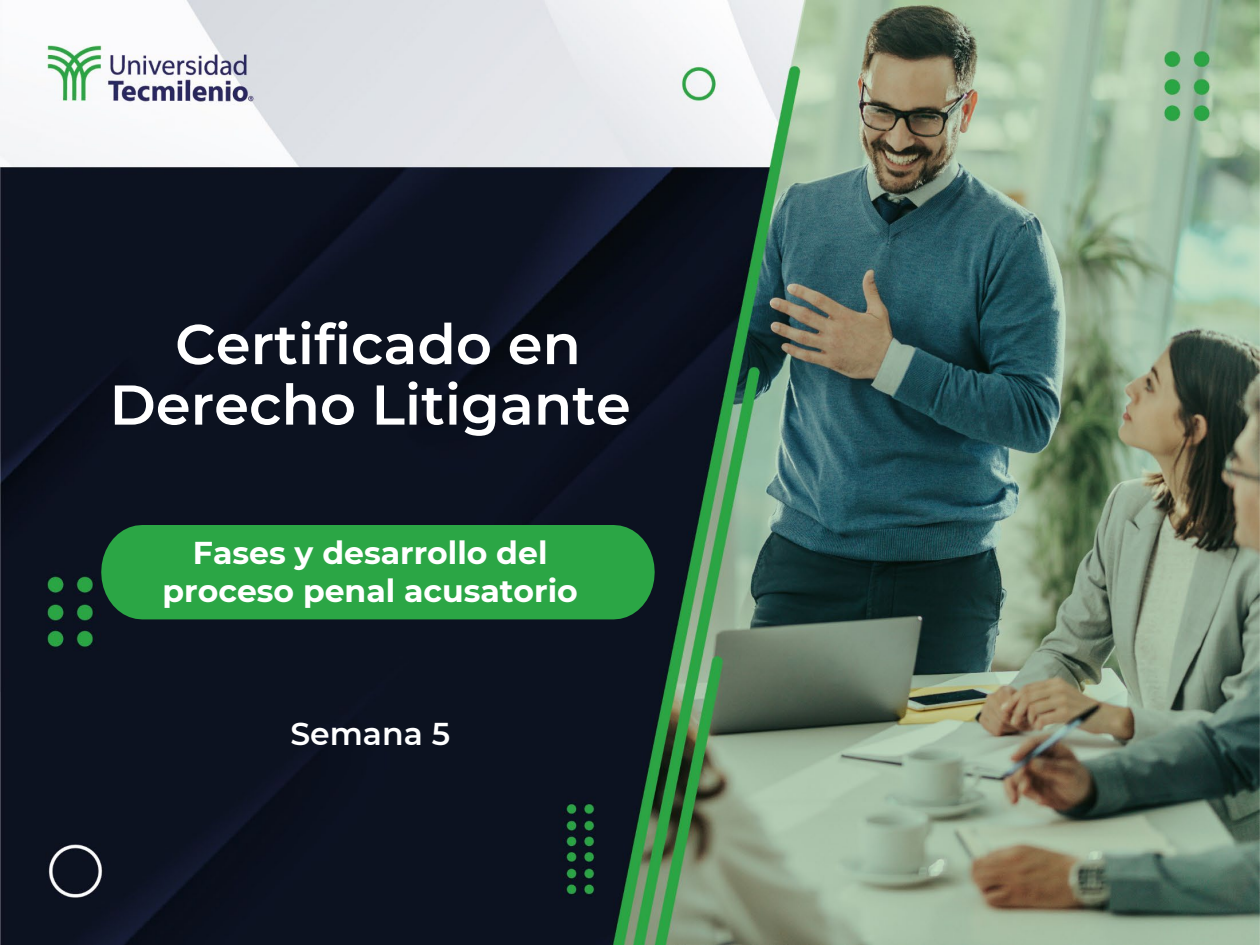
<style>
.page{position:relative;width:1260px;height:945px;background:#fff}
.page>*{position:absolute;margin:0;border:0;box-sizing:border-box;transform-origin:0 0}
.t1{font:600 56px/60.6px "Montserrat";color:#fff;text-align:center}
.t2{font:700 31.5px/37.8px "Montserrat";color:#fff;text-align:center}
.t3{font:600 31.5px "Montserrat";color:#fff}
</style>
<div class="page">
<img style="left:0;top:0;width:1260px;height:945px">
<div style="left:101px;top:525px;width:554px;height:94px;background:#2ba645"></div>
<h2 class="t1" style="left:110px;top:311px;width:523px">Certificado en<br>Derecho Litigante</h2>
<p class="t2" style="left:163px;top:533px;width:417px">Fases y desarrollo del proceso penal acusatorio</p>
<p class="t3" style="left:290px;top:711px;width:161px">Semana 5</p>
</div>
